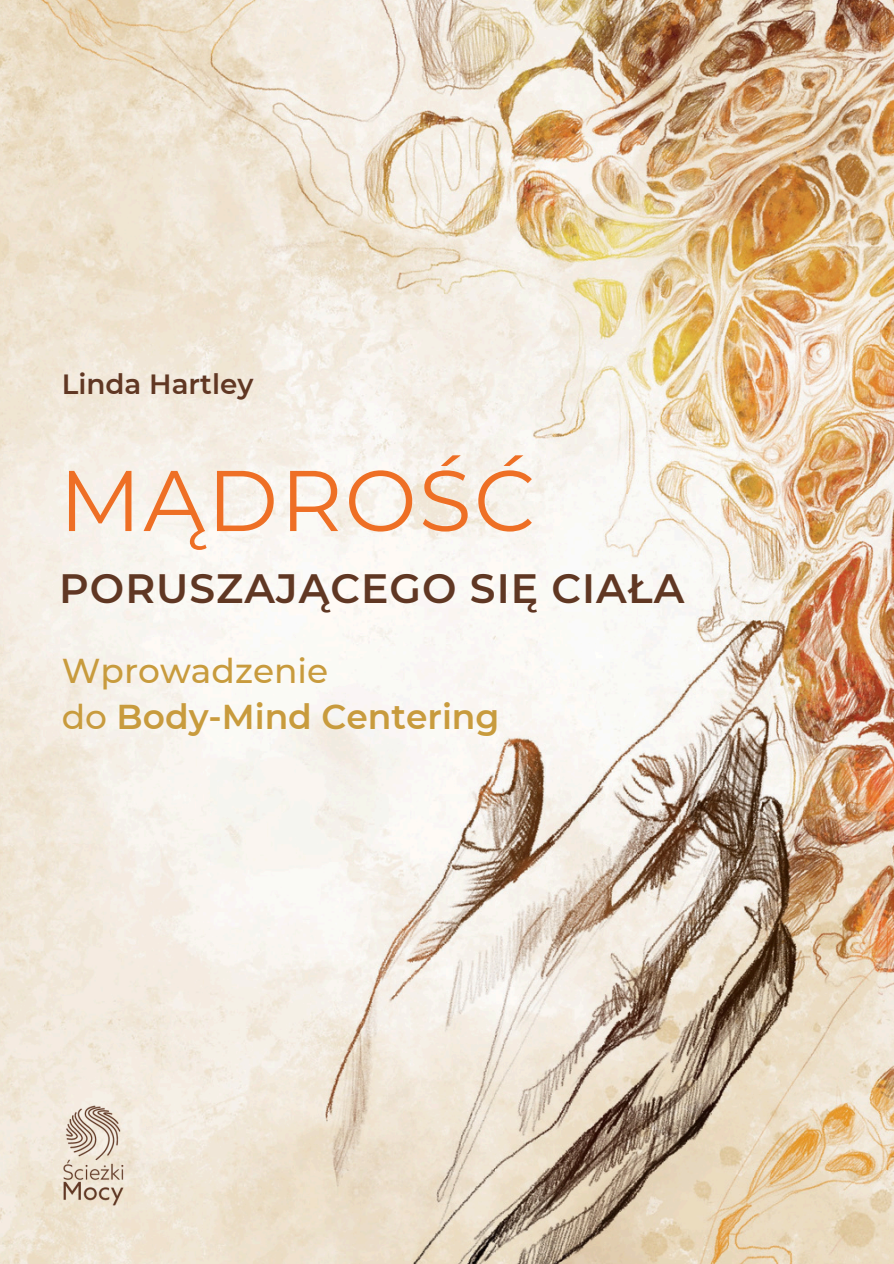
<style>
.page{position:relative;width:894px;height:1264px;background:#fff}
.page>*{position:absolute;margin:0;border:0;box-sizing:border-box;transform-origin:0 0}
.t1{font:85.95px "Montserrat";letter-spacing:.025em;color:#ee6f25}
.t2{font:600 40.95px "Montserrat";letter-spacing:.025em;color:#603723}
.t3{font:600 34.5px/46px "Montserrat";color:#c89b3d}
.t4{font:600 27.75px "Montserrat";color:#603723}
.s1{font-weight:500}
</style>
<div class="page">
<img style="left:0;top:0;width:893px;height:1263px">
<img style="left:0;top:1104px;width:123px;height:101px">
<h2 class="t4" style="left:62px;top:367px;width:193px">Linda Hartley</h2>
<p class="t1" style="left:59px;top:448px;width:478px">MĄDROŚĆ</p>
<p class="t2" style="left:59px;top:563px;width:626px">PORUSZAJĄCEGO SIĘ CIAŁA</p>
<h1 class="t3" style="left:62px;top:647px;width:439px"><span class="s1">Wprowadzenie<br>do</span> Body‑Mind Centering</h1>
</div>
